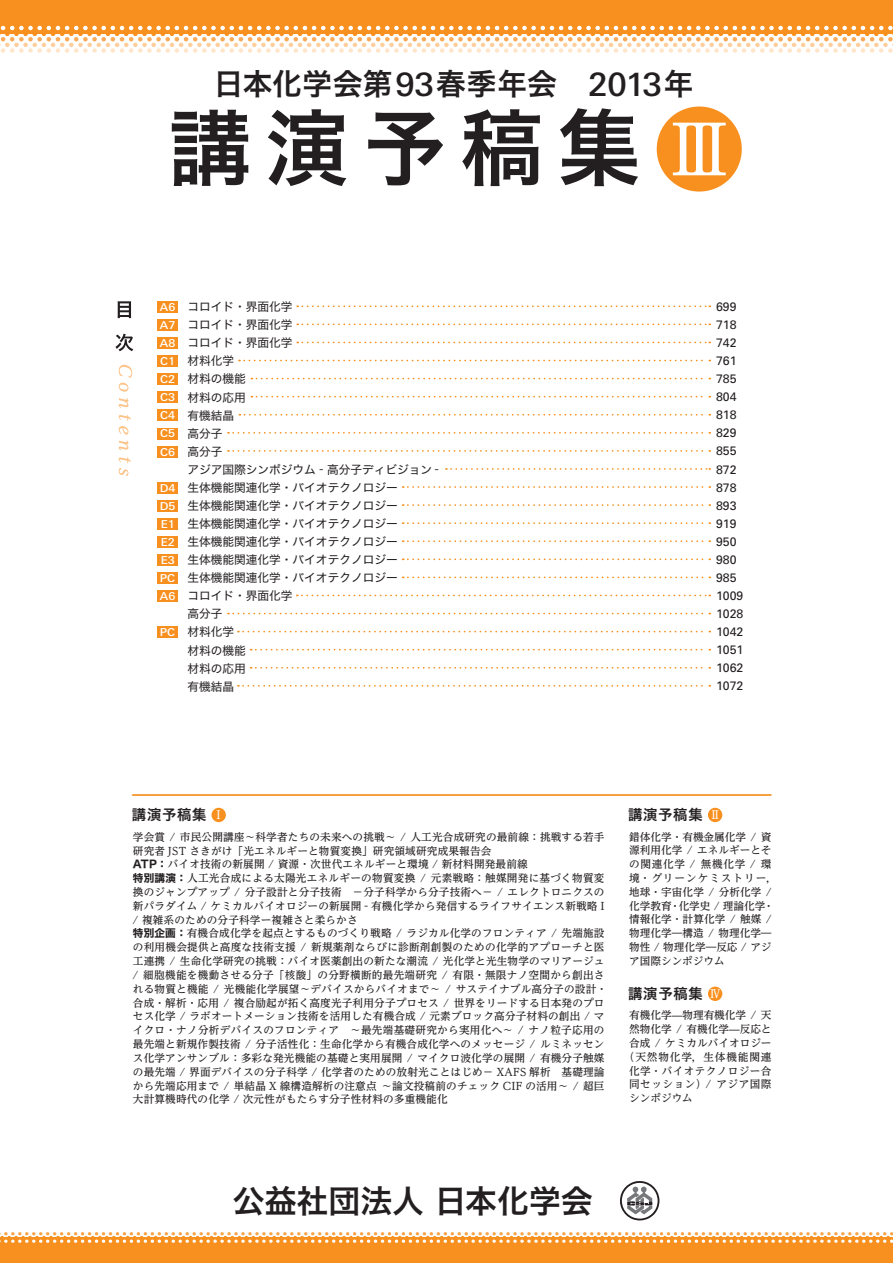
<style>
.page{position:relative;width:893px;height:1263px;background:#fff}
.page>*{position:absolute;margin:0;border:0;box-sizing:border-box;transform-origin:0 0}
.t1{font:31.95px "Hira Kaku Std N W6 90 pv RKSJ H";color:#231f20}
.t2{font:29.7px "Hira Kaku Std N W6 90 pv RKSJ H";letter-spacing:.015em;color:#231f20}
.t3{font:14.4px "Hira Kaku Std N W6 90 pv RKSJ H";letter-spacing:.05em;color:#231f20}
.t4{font:12.3px/18px "Univers";color:#231f20}
.t5{font:11.7px/18px "Hira Kaku Std N W4 90 pv RKSJ H";color:#231f20}
.t6{font:11.55px "UD Reimin Pro Medium 90 pv RKSJ H";color:#fff}
.t7{font:500 10.95px/18px "Linotype Univers Basic";color:#fff;text-align:justify;scale:1.05 1}
.t8{font:10.65px/13.8px "UD Reimin Pro Medium 90 pv RKSJ H";letter-spacing:.015em;color:#231f20}
.t9{font:10.65px "UD Reimin Pro Medium 90 pv RKSJ H";letter-spacing:.08em;color:#231f20}
.t10{font:10.65px "UD Reimin Pro Medium 90 pv RKSJ H";letter-spacing:.035em;color:#231f20}
.t11{font:10.65px "UD Reimin Pro Medium 90 pv RKSJ H";letter-spacing:.045em;color:#231f20}
.s1{font-family:"Linotype Univers Basic";font-weight:500;font-size:32.1px}
.s2{font-family:"DIN";font-size:12.3px}
.s3{font-family:"Hira Kaku Std N W7 90 pv RKSJ H"}
</style>
<div class="page">
<div style="left:0;top:0;width:893px;height:34px;background:#f7901e"></div>
<svg style="left:0;top:26px;width:893px;height:27px"></svg>
<svg style="left:172px;top:108px;width:466px;height:78px"></svg>
<div style="left:657px;top:107px;width:85px;height:85px;background:#f7901e;border-radius:50%"></div>
<svg style="left:673px;top:123px;width:53px;height:52px"></svg>
<div style="left:0;top:1237px;width:893px;height:26px;background:#f7901e"></div>
<svg style="left:0;top:1232px;width:893px;height:11px"></svg>
<hr style="left:133px;top:794px;width:638px;height:2px;background:#f7901e">
<svg style="left:115px;top:301px;width:18px;height:50px"></svg>
<svg style="left:119px;top:365px;width:13px;height:111px"></svg>
<svg style="left:297px;top:305px;width:413px;height:2px"></svg>
<svg style="left:297px;top:323px;width:413px;height:2px"></svg>
<svg style="left:297px;top:342px;width:413px;height:1px"></svg>
<svg style="left:239px;top:360px;width:471px;height:1px"></svg>
<svg style="left:251px;top:378px;width:459px;height:1px"></svg>
<svg style="left:251px;top:396px;width:459px;height:1px"></svg>
<svg style="left:239px;top:414px;width:471px;height:2px"></svg>
<svg style="left:228px;top:432px;width:482px;height:2px"></svg>
<svg style="left:228px;top:450px;width:482px;height:2px"></svg>
<svg style="left:446px;top:468px;width:264px;height:2px"></svg>
<svg style="left:403px;top:486px;width:307px;height:2px"></svg>
<svg style="left:403px;top:504px;width:307px;height:2px"></svg>
<svg style="left:403px;top:522px;width:307px;height:2px"></svg>
<svg style="left:403px;top:540px;width:307px;height:2px"></svg>
<svg style="left:403px;top:558px;width:307px;height:2px"></svg>
<svg style="left:403px;top:576px;width:307px;height:2px"></svg>
<svg style="left:297px;top:595px;width:413px;height:1px"></svg>
<svg style="left:228px;top:613px;width:482px;height:1px"></svg>
<svg style="left:238px;top:631px;width:472px;height:1px"></svg>
<svg style="left:251px;top:649px;width:459px;height:1px"></svg>
<svg style="left:251px;top:667px;width:459px;height:2px"></svg>
<svg style="left:238px;top:685px;width:472px;height:2px"></svg>
<div style="left:157px;top:301px;width:21px;height:12px;background:#f7901e"></div>
<div style="left:157px;top:319px;width:21px;height:12px;background:#f7901e"></div>
<div style="left:157px;top:337px;width:21px;height:12px;background:#f7901e"></div>
<div style="left:157px;top:355px;width:21px;height:12px;background:#f7901e"></div>
<div style="left:157px;top:373px;width:21px;height:12px;background:#f7901e"></div>
<div style="left:157px;top:391px;width:21px;height:12px;background:#f7901e"></div>
<div style="left:157px;top:410px;width:21px;height:11px;background:#f7901e"></div>
<div style="left:157px;top:428px;width:21px;height:11px;background:#f7901e"></div>
<div style="left:157px;top:446px;width:21px;height:11px;background:#f7901e"></div>
<div style="left:157px;top:482px;width:21px;height:12px;background:#f7901e"></div>
<div style="left:157px;top:500px;width:21px;height:12px;background:#f7901e"></div>
<div style="left:157px;top:518px;width:21px;height:12px;background:#f7901e"></div>
<div style="left:157px;top:536px;width:21px;height:12px;background:#f7901e"></div>
<div style="left:157px;top:554px;width:21px;height:12px;background:#f7901e"></div>
<div style="left:157px;top:572px;width:21px;height:12px;background:#f7901e"></div>
<div style="left:157px;top:590px;width:21px;height:12px;background:#f7901e"></div>
<div style="left:157px;top:626px;width:21px;height:12px;background:#f7901e"></div>
<div style="left:211px;top:808px;width:15px;height:14px;background:#f7901e;border-radius:50%"></div>
<div style="left:708px;top:808px;width:14px;height:14px;background:#f7901e;border-radius:50%"></div>
<div style="left:708px;top:986px;width:14px;height:15px;background:#f7901e;border-radius:50%"></div>
<svg style="left:620px;top:1181px;width:39px;height:39px"></svg>
<p class="t2" style="left:214px;top:73px;width:482px">日本化学会第<span class="s1">93</span>春季年会　<span class="s1">2013</span>年</p>
<p class="t7" style="left:160px;top:299px;width:16px">A6<br>A7<br>A8<br>C1<br>C2<br>C3<br>C4<br>C5<br>C6</p>
<p class="t7" style="left:160px;top:480px;width:16px">D4<br>D5<br>E1<br>E2<br>E3<br>PC A6</p>
<p class="t7" style="left:160px;top:624px;width:16px">PC</p>
<p class="t5" style="left:187px;top:299px;width:253px">コロイド・界面化学<br>コロイド・界面化学<br>コロイド・界面化学<br>材料化学<br>材料の機能<br>材料の応用<br>有機結晶<br>高分子<br>高分子<br>アジア国際シンポジウム <span class="s2">-</span> 高分子ディビジョン<span class="s2">-</span>生体機能関連化学・バイオテクノロジー<br>生体機能関連化学・バイオテクノロジー<br>生体機能関連化学・バイオテクノロジー<br>生体機能関連化学・バイオテクノロジー<br>生体機能関連化学・バイオテクノロジー<br>生体機能関連化学・バイオテクノロジー<br>コロイド・界面化学<br>高分子<br>材料化学<br>材料の機能<br>材料の応用<br>有機結晶</p>
<p class="t4" style="left:716px;top:299px;width:29px">699<br>718<br>742<br>761<br>785<br>804<br>818<br>829<br>855<br>872<br>878<br>893<br>919<br>950<br>980<br>985<br>1009<br>1028<br>1042<br>1051<br>1062<br>1072</p>
<p class="t3" style="left:132px;top:810px;width:76px">講演予稿集</p>
<p class="t3" style="left:628px;top:810px;width:76px">講演予稿集</p>
<p class="t6" style="left:213px;top:811px;width:13px">Ⅰ</p>
<p class="t6" style="left:709px;top:811px;width:13px">Ⅱ</p>
<p class="t8" style="left:133px;top:831px;width:476px">学会賞 / 市民公開講座～科学者たちの未来への挑戦～ / 人工光合成研究の最前線：挑戦する若手研究者 JST さきがけ「光エネルギーと物質変換」研究領域研究成果報告会<br><span class="s3">ATP：</span>バイオ技術の新展開 / 資源・次世代エネルギーと環境 / 新材料開発最前線<br><span class="s3">特別講演：</span>人工光合成による太陽光エネルギーの物質変換 / 元素戦略：触媒開発に基づく物質変換のジャンプアップ / 分子設計と分子技術　－分子科学から分子技術へ－ / エレクトロニクスの新パラダイム / ケミカルバイオロジーの新展開 - 有機化学から発信するライフサイエンス新戦略 I / 複雑系のための分子科学ー複雑さと柔らかさ<br><span class="s3">特別企画：</span>有機合成化学を起点とするものづくり戦略 / ラジカル化学のフロンティア / 先端施設の利用機会提供と高度な技術支援 / 新規薬剤ならびに診断剤創製のための化学的アプローチと医工連携 / 生命化学研究の挑戦：バイオ医薬創出の新たな潮流 / 光化学と光生物学のマリアージュ/ 細胞機能を機動させる分子「核酸」の分野横断的最先端研究 / 有限・無限ナノ空間から創出される物質と機能 / 光機能化学展望～デバイスからバイオまで～ / サステイナブル高分子の設計・合成・解析・応用 / 複合励起が拓く高度光子利用分子プロセス / 世界をリードする日本発のプロセス化学 / ラボオートメーション技術を活用した有機合成 / 元素ブロック高分子材料の創出 / マイクロ・ナノ分析デバイスのフロンティア　～最先端基礎研究から実用化へ～ / ナノ粒子応用の最先端と新規作製技術 / 分子活性化：生命化学から有機合成化学へのメッセージ / ルミネッセンス化学アンサンブル：多彩な発光機能の基礎と実用展開 / マイクロ波化学の展開 / 有機分子触媒の最先端 / 界面デバイスの分子科学 / 化学者のための放射光ことはじめ－ XAFS 解析　基礎理論から先端応用まで / 単結晶 X 線構造解析の注意点 ～論文投稿前のチェック CIF の活用～ / 超巨大計算機時代の化学 / 次元性がもたらす分子性材料の多重機能化</p>
<p class="t8" style="left:629px;top:831px;width:149px">錯体化学・有機金属化学 / 資源利用化学 / エネルギーとその関連化学 / 無機化学 / 環境・グリーンケミストリー，地球・宇宙化学 / 分析化学 /化学教育・化学史 / 理論化学・情報化学・計算化学 / 触媒 /物理化学̶構造 / 物理化学̶物性 / 物理化学̶反応 / アジア国際シンポジウム</p>
<p class="t3" style="left:628px;top:988px;width:76px">講演予稿集</p>
<p class="t6" style="left:709px;top:989px;width:13px">Ⅳ</p>
<p class="t8" style="left:629px;top:1010px;width:144px">有機化学̶物理有機化学 / 天</p>
<p class="t8" style="left:629px;top:1024px;width:144px">然物化学 / 有機化学̶反応と</p>
<p class="t8" style="left:629px;top:1037px;width:144px">合成 / ケミカルバイオロジー</p>
<p class="t9" style="left:624px;top:1053px;width:149px">（天然物化学，生体機能関連</p>
<p class="t10" style="left:629px;top:1066px;width:144px">化学・バイオテクノロジー合</p>
<p class="t11" style="left:629px;top:1080px;width:144px">同セッション）/ アジア国際</p>
<p class="t8" style="left:629px;top:1093px;width:65px">シンポジウム</p>
<p class="t1" style="left:233px;top:1189px;width:362px">公益社団法人日本化学会</p>
</div>
